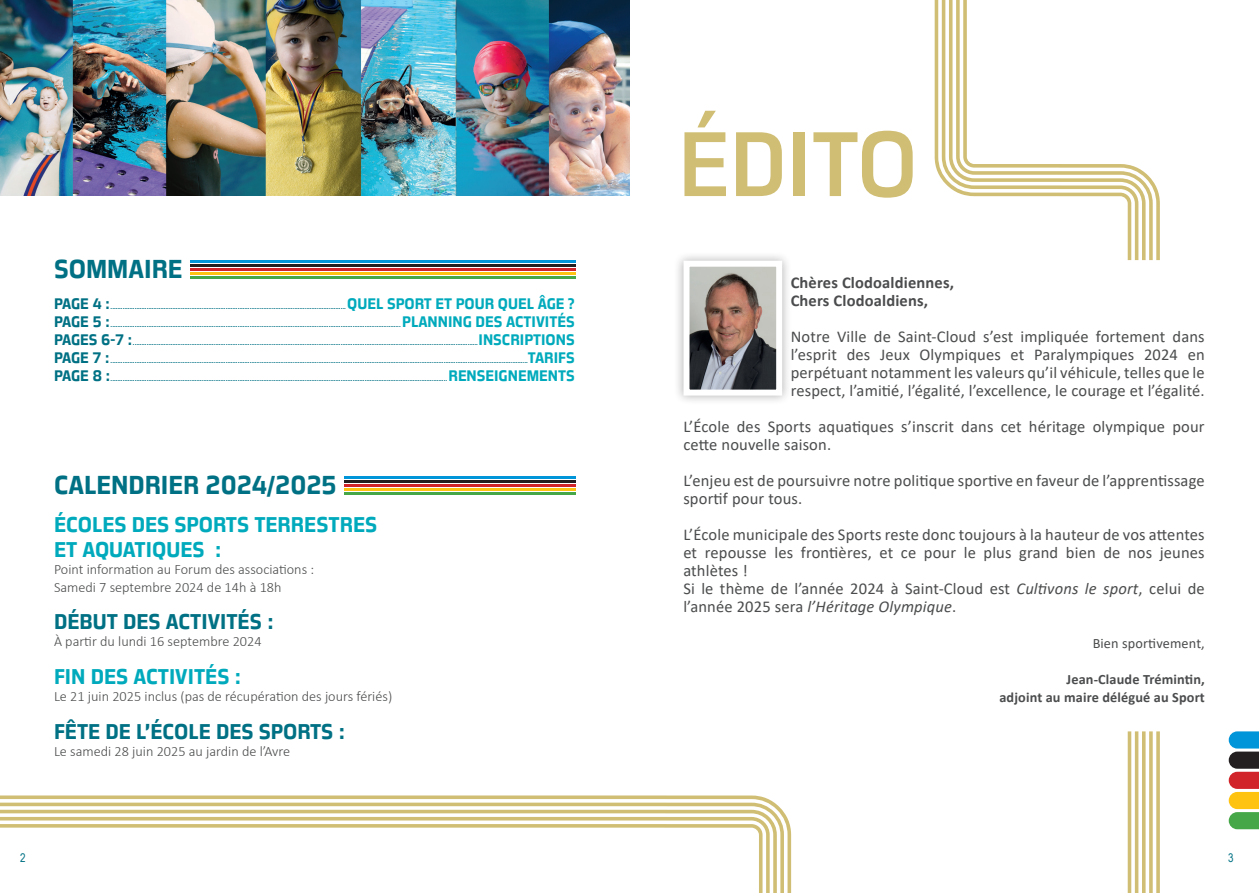
<style>
.page{position:relative;width:1259px;height:893px;background:#fff}
.page>*{position:absolute;margin:0;border:0;box-sizing:border-box;transform-origin:0 0}
.t1{font:89.85px "Great Escape Rg";color:#d0be74}
.t2{font:700 25.5px "Great Escape Rg";color:#007184}
.t3{font:700 21px/25.2px "Great Escape Rg";color:#00aabc}
.t4{font:700 21px "Great Escape Rg";color:#007184}
.t5{font:16.5px/18px "Calibri";letter-spacing:.01em;color:#4b4c4d}
.t6{font:700 16.5px "Calibri";letter-spacing:.01em;color:#4b4c4d}
.t7{font:700 15px "Great Escape Rg";color:#00aabc}
.t8{font:700 15px "Great Escape Rg";letter-spacing:-.02em;color:#007184}
.t9{font:300 14.25px "Calibri";color:#4b4c4d}
.t10{font:700 14.25px "Calibri";letter-spacing:.01em;color:#4b4c4d}
.t11{font:14.25px "Calibri";letter-spacing:.01em;color:#4b4c4d}
.t12{font:12px "Arial Narrow";color:#007184}
.t13{font:700 6px "Great Escape Rg";color:#007184}
.s1{font-style:italic}
</style>
<div class="page">
<img style="left:0;top:0;width:629px;height:195px">
<svg style="left:934px;top:0;width:225px;height:260px"></svg>
<svg style="left:1127px;top:731px;width:32px;height:162px"></svg>
<svg style="left:0;top:795px;width:791px;height:98px"></svg>
<div style="left:673px;top:251px;width:119px;height:154px;background:#231f20;opacity:.36"></div>
<svg style="left:680px;top:258px;width:105px;height:141px;background:#a39a97"></svg>
<hr style="left:190px;top:264px;width:385px;height:2px;background:#231f20">
<hr style="left:190px;top:260px;width:385px;height:2px;background:#0095d9">
<hr style="left:190px;top:268px;width:385px;height:2px;background:#d1232a">
<hr style="left:190px;top:272px;width:385px;height:2px;background:#fec210">
<hr style="left:190px;top:276px;width:385px;height:2px;background:#45a748">
<hr style="left:344px;top:480px;width:231px;height:2px;background:#231f20">
<hr style="left:344px;top:476px;width:231px;height:2px;background:#0095d9">
<hr style="left:344px;top:484px;width:231px;height:2px;background:#d1232a">
<hr style="left:344px;top:488px;width:231px;height:2px;background:#fec210">
<hr style="left:344px;top:492px;width:231px;height:2px;background:#45a748">
<svg style="left:1228px;top:731px;width:31px;height:98px"></svg>
<p class="t2" style="left:54px;top:254px;width:130px">SOMMAIRE</p>
<p class="t8" style="left:54px;top:295px;width:58px">PAGE 4 :</p>
<p class="t13" style="left:111px;top:303px;width:237px">.........................................................................................................................................</p>
<p class="t7" style="left:347px;top:295px;width:229px">QUEL SPORT ET POUR QUEL ÂGE ?</p>
<p class="t7" style="left:402px;top:313px;width:174px">PLANNING DES ACTIVITÉS</p>
<p class="t8" style="left:54px;top:313px;width:58px">PAGE 5 :</p>
<p class="t13" style="left:111px;top:321px;width:292px">.........................................................................................................................................................................</p>
<p class="t8" style="left:54px;top:331px;width:80px">PAGES 6-7 :</p>
<p class="t13" style="left:133px;top:339px;width:346px">.........................................................................................................................................................................................................</p>
<p class="t7" style="left:478px;top:331px;width:98px">INSCRIPTIONS</p>
<p class="t8" style="left:54px;top:349px;width:57px">PAGE 7 :</p>
<p class="t13" style="left:111px;top:357px;width:418px">...................................................................................................................................................................................................................................................</p>
<p class="t7" style="left:528px;top:349px;width:48px">TARIFS</p>
<p class="t8" style="left:54px;top:367px;width:58px">PAGE 8 :</p>
<p class="t13" style="left:111px;top:375px;width:338px">....................................................................................................................................................................................................</p>
<p class="t7" style="left:448px;top:367px;width:128px">RENSEIGNEMENTS</p>
<p class="t2" style="left:54px;top:470px;width:284px">CALENDRIER 2024/2025</p>
<p class="t3" style="left:54px;top:512px;width:325px">ÉCOLES DES SPORTS TERRESTRES<br>ET AQUATIQUES :</p>
<p class="t9" style="left:54px;top:561px;width:262px">Point information au Forum des associations :</p>
<p class="t9" style="left:54px;top:578px;width:229px">Samedi 7 septembre 2024 de 14h à 18h</p>
<p class="t4" style="left:54px;top:609px;width:221px">DÉBUT DES ACTIVITÉS :</p>
<p class="t9" style="left:54px;top:633px;width:209px">À partir du lundi 16 septembre 2024</p>
<p class="t3" style="left:54px;top:664px;width:189px">FIN DES ACTIVITÉS :</p>
<p class="t9" style="left:54px;top:688px;width:340px">Le 21 juin 2025 inclus (pas de récupération des jours fériés)</p>
<p class="t4" style="left:54px;top:719px;width:293px">FÊTE DE L’ÉCOLE DES SPORTS :</p>
<p class="t9" style="left:54px;top:743px;width:238px">Le samedi 28 juin 2025 au jardin de l’Avre</p>
<p class="t1" style="left:678px;top:111px;width:241px">ÉDITO</p>
<p class="t6" style="left:790px;top:271px;width:165px">Chères Clodoaldiennes,</p>
<p class="t6" style="left:790px;top:289px;width:139px">Chers Clodoaldiens,</p>
<p class="t5" style="left:790px;top:327px;width:415px;text-align:justify">Notre Ville de Saint-Cloud s’est impliquée fortement dans l’esprit des Jeux Olympiques et Paralympiques 2024 en perpétuant notamment les valeurs qu’il véhicule, telles que le respect, l’amitié, l’égalité, l’excellence, le courage et l’égalité.</p>
<p class="t5" style="left:683px;top:417px;width:523px">L’École des Sports aquatiques s’inscrit dans cet héritage olympique pour cette nouvelle saison.</p>
<p class="t5" style="left:683px;top:471px;width:523px">L’enjeu est de poursuivre notre politique sportive en faveur de l’apprentissage sportif pour tous.</p>
<p class="t5" style="left:683px;top:525px;width:523px;text-align:justify">L’École municipale des Sports reste donc toujours à la hauteur de vos attentes et repousse les frontières, et ce pour le plus grand bien de nos jeunes athlètes !</p>
<p class="t5" style="left:683px;top:579px;width:523px">Si le thème de l’année 2024 à Saint-Cloud est <span class="s1">Cultivons le sport</span>, celui de l’année 2025 sera <span class="s1">l’Héritage Olympique</span>.</p>
<p class="t11" style="left:1092px;top:633px;width:114px">Bien sportivement,</p>
<p class="t10" style="left:1066px;top:669px;width:140px">Jean-Claude Trémintin,</p>
<p class="t10" style="left:999px;top:687px;width:207px">adjoint au maire délégué au Sport</p>
<p class="t12" style="left:20px;top:849px;width:7px">2</p>
<p class="t12" style="left:1228px;top:848px;width:7px">3</p>
</div>
